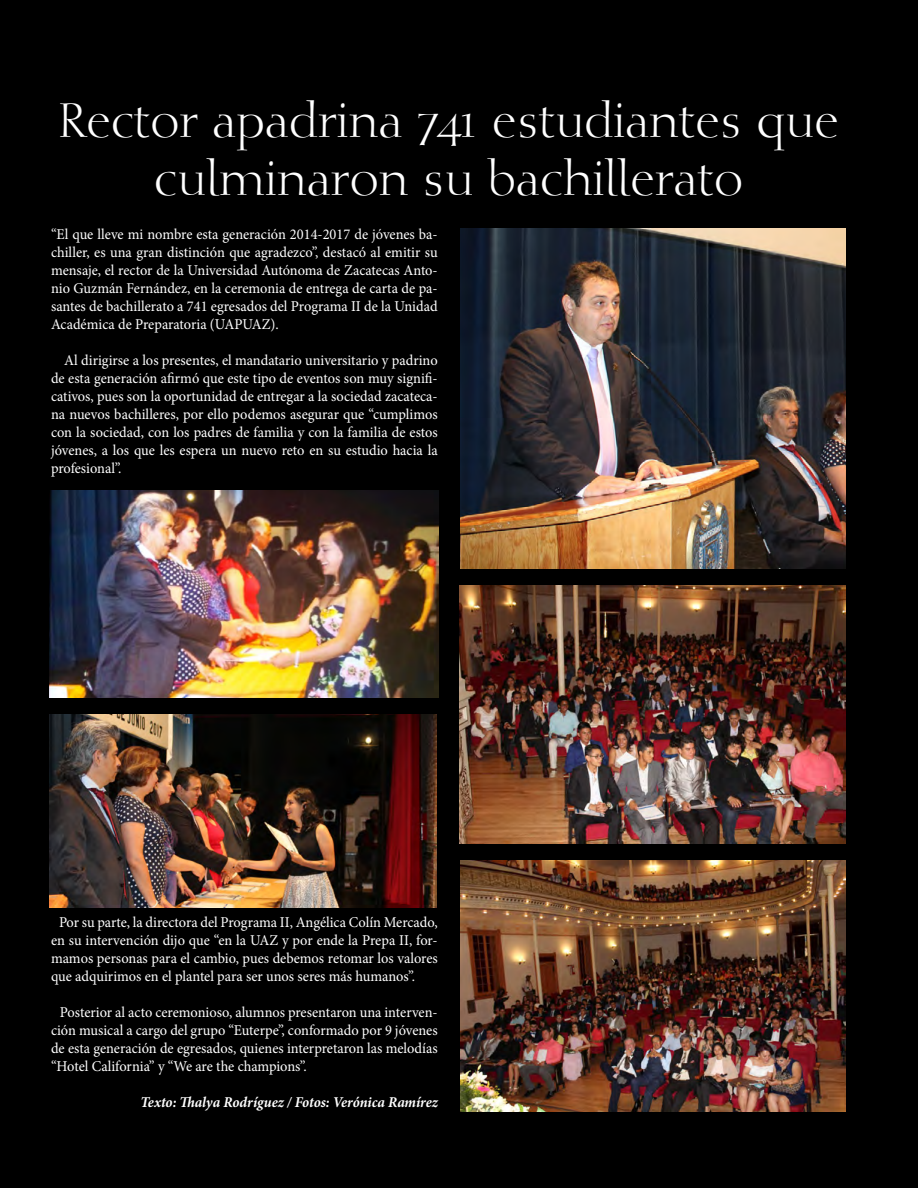
<style>
.page{position:relative;width:918px;height:1188px;background:#000}
.page>*{position:absolute;margin:0;border:0;box-sizing:border-box;transform-origin:0 0}
.t1{font:48px/57.6px "Diotima Roman Oldstyle Figures";color:#fff;text-align:center;scale:.96 1}
.t2{font:15px/18px "Minion Pro";color:#fff;text-align:justify;scale:.96 1}
.t3{font:italic 700 15px "Minion Pro";letter-spacing:-.005em;color:#fff;scale:.96 1}
</style>
<div class="page">
<img style="left:461px;top:861px;width:385px;height:250px">
<img style="left:459px;top:585px;width:387px;height:258px">
<img style="left:461px;top:228px;width:385px;height:340px">
<img style="left:49px;top:714px;width:388px;height:194px">
<img style="left:49px;top:490px;width:390px;height:208px">
<h1 class="t1" style="left:58px;top:93px;width:815px">Rector apadrina 741 estudiantes que culminaron su bachillerato</h1>
<p class="t2" style="left:51px;top:225px;width:404px">“El que lleve mi nombre esta generación 2014-2017 de jóvenes ba&shy;chiller, es una gran distinción que agradezco”, destacó al emitir su mensaje, el rector de la Universidad Autónoma de Zacatecas Anto&shy;nio Guzmán Fernández, en la ceremonia de entrega de carta de pa&shy;santes de bachillerato a 741 egresados del Programa II de la Unidad Académica de Preparatoria (UAPUAZ).</p>
<p class="t2" style="left:51px;top:351px;width:404px;text-indent:13px">Al dirigirse a los presentes, el mandatario universitario y padrino de esta generación afirmó que este tipo de eventos son muy signifi&shy;cativos, pues son la oportunidad de entregar a la sociedad zacateca&shy;na nuevos bachilleres, por ello podemos asegurar que “cumplimos con la sociedad, con los padres de familia y con la familia de estos jóvenes, a los que les espera un nuevo reto en su estudio hacia la profesional”.</p>
<p class="t2" style="left:51px;top:913px;width:404px;text-indent:8px">Por su parte, la directora del Programa II, Angélica Colín Mercado, en su intervención dijo que “en la UAZ y por ende la Prepa II, for&shy;mamos personas para el cambio, pues debemos retomar los valores que adquirimos en el plantel para ser unos seres más humanos”.</p>
<p class="t2" style="left:51px;top:1003px;width:404px;text-indent:9px">Posterior al acto ceremonioso, alumnos presentaron una interven&shy;ción musical a cargo del grupo “Euterpe”, conformado por 9 jóvenes de esta generación de egresados, quienes interpretaron las melodías “Hotel California” y “We are the champions”.</p>
<p class="t3" style="left:140px;top:1091px;width:311px">Texto: Thalya Rodríguez / Fotos: Verónica Ramírez</p>
</div>
